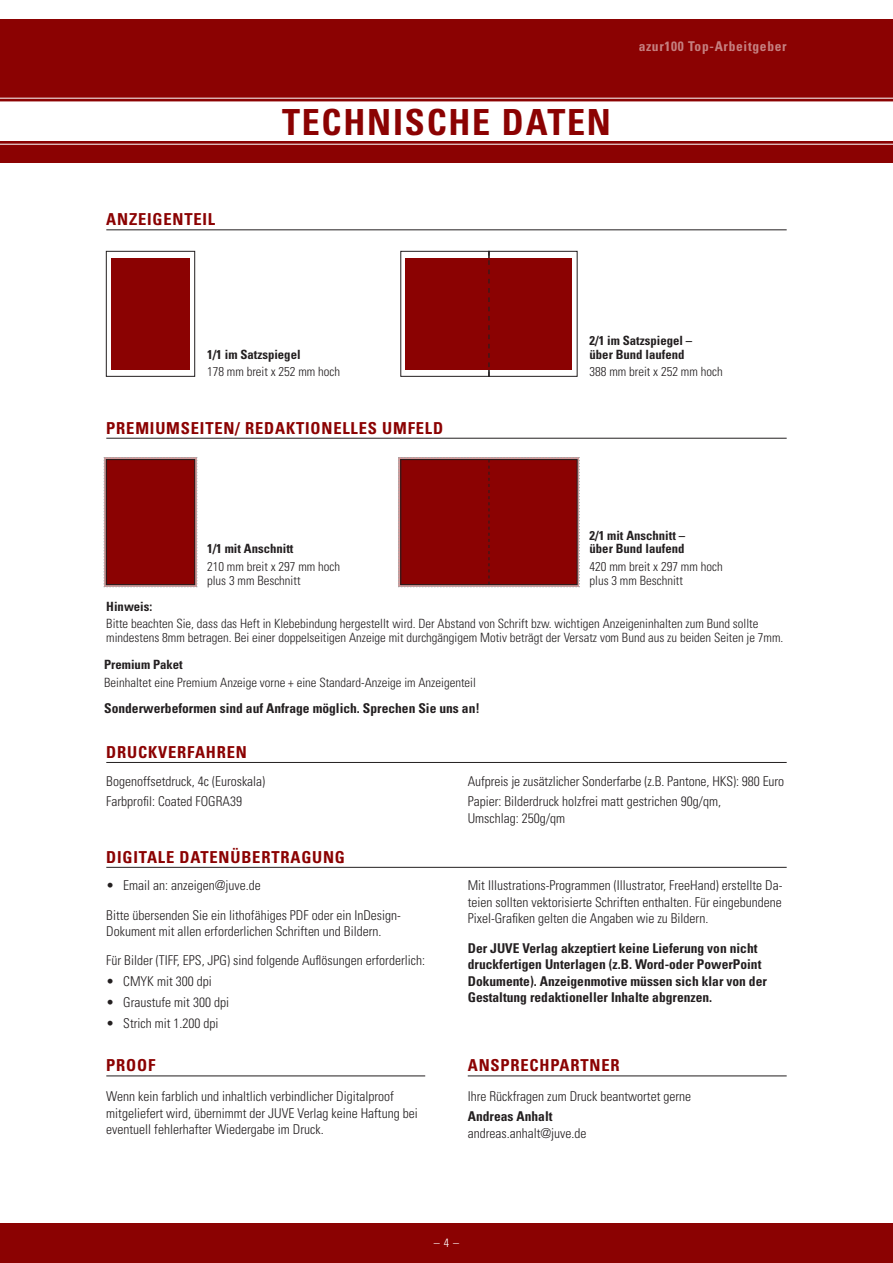
<style>
.page{position:relative;width:893px;height:1263px;background:#fff}
.page>*{position:absolute;margin:0;border:0;box-sizing:border-box;transform-origin:0 0}
.t1{font:700 condensed 36px "Univers";letter-spacing:.05em;color:#8b0202}
.t2{font:700 condensed 16.5px "Univers";letter-spacing:.05em;color:#8b0202}
.t3{font:300 condensed 13.5px/16.5px "Univers";color:#231f20}
.t4{font:700 condensed 13.5px/16.5px "Univers";color:#231f20}
.t5{font:700 condensed 13.5px "Univers";letter-spacing:.05em;color:#fff}
.t6{font:300 condensed 12.75px/13.5px "Univers";color:#231f20}
.t7{font:700 condensed 12.75px/13.5px "Univers";color:#231f20}
.t8{font:300 condensed 12px "Univers";color:#fff}
</style>
<div class="page">
<div style="left:0;top:1223px;width:893px;height:40px;background:#8b0202"></div>
<div style="left:0;top:19px;width:893px;height:144px;background:#8b0202"></div>
<svg style="left:104px;top:457px;width:94px;height:130px"></svg>
<hr style="left:106px;top:762px;width:681px;height:1px;background:#231f20">
<hr style="left:106px;top:1076px;width:319px;height:1px;background:#231f20">
<hr style="left:468px;top:1076px;width:319px;height:1px;background:#231f20">
<hr style="left:106px;top:867px;width:681px;height:1px;background:#231f20">
<hr style="left:106px;top:230px;width:681px;height:1px;background:#231f20">
<hr style="left:106px;top:438px;width:681px;height:1px;background:#231f20">
<div style="left:106px;top:251px;width:89px;height:126px;border:1px solid #231f20"></div>
<div style="left:488px;top:251px;width:89px;height:126px;border:1px solid #231f20"></div>
<div style="left:400px;top:251px;width:90px;height:126px;border:1px solid #231f20"></div>
<div style="left:106px;top:460px;width:89px;height:125px;background:#8b0202"></div>
<div style="left:106px;top:459px;width:89px;height:126px;border:1px solid #231f20"></div>
<div style="left:111px;top:258px;width:79px;height:111px;background:#8b0202"></div>
<div style="left:405px;top:258px;width:167px;height:111px;background:#8b0202"></div>
<svg style="left:0;top:97px;width:893px;height:48px;background:#efdddd"></svg>
<svg style="left:398px;top:457px;width:182px;height:130px;background:#8b0b0b"></svg>
<svg style="left:488px;top:251px;width:1px;height:125px"></svg>
<p class="t2" style="left:106px;top:209px;width:110px">ANZEIGENTEIL</p>
<h1 class="t1" style="left:282px;top:100px;width:330px">TECHNISCHE DATEN</h1>
<p class="t5" style="left:639px;top:38px;width:150px">azur100 Top-Arbeitgeber</p>
<p class="t7" style="left:207px;top:347px;width:95px">1/1 im Satzspiegel</p>
<p class="t6" style="left:207px;top:365px;width:135px">178 mm breit x 252 mm hoch</p>
<p class="t2" style="left:106px;top:418px;width:338px">PREMIUMSEITEN/ REDAKTIONELLES UMFELD</p>
<p class="t7" style="left:207px;top:542px;width:88px">1/1 mit Anschnitt</p>
<p class="t6" style="left:207px;top:560px;width:135px">210 mm breit x 297 mm hoch plus 3 mm Beschnitt</p>
<p class="t7" style="left:589px;top:334px;width:104px">2/1 im Satzspiegel – über Bund laufend</p>
<p class="t6" style="left:589px;top:365px;width:135px">388 mm breit x 252 mm hoch</p>
<p class="t7" style="left:589px;top:528px;width:97px">2/1 mit Anschnitt – über Bund laufend</p>
<p class="t6" style="left:589px;top:560px;width:135px">420 mm breit x 297 mm hoch plus 3 mm Beschnitt</p>
<p class="t7" style="left:106px;top:599px;width:48px">Hinweis:</p>
<p class="t6" style="left:106px;top:617px;width:677px">Bitte beachten Sie, dass das Heft in Klebebindung hergestellt wird. Der Abstand von Schrift bzw. wichtigen Anzeigeninhalten zum Bund sollte mindestens 8mm betragen. Bei einer doppelseitigen Anzeige mit durchgängigem Motiv beträgt der Versatz vom Bund aus zu beiden Seiten je 7mm.</p>
<p class="t7" style="left:104px;top:657px;width:80px">Premium Paket</p>
<p class="t6" style="left:104px;top:675px;width:373px">Beinhaltet eine Premium Anzeige vorne + eine Standard-Anzeige im Anzeigenteil</p>
<p class="t4" style="left:104px;top:700px;width:377px">Sonderwerbeformen sind auf Anfrage möglich. Sprechen Sie uns an!</p>
<p class="t2" style="left:106px;top:742px;width:142px">DRUCKVERFAHREN</p>
<p class="t3" style="left:106px;top:770px;width:160px;line-height:20.7px">Bogenoffsetdruck, 4c (Euroskala)<br>Farbprofil: Coated FOGRA39</p>
<p class="t3" style="left:468px;top:770px;width:318px;line-height:20.7px">Aufpreis je zusätzlicher Sonderfarbe (z.B. Pantone, HKS): 980 Euro<br>Papier: Bilderdruck holzfrei matt gestrichen 90g/qm,</p>
<p class="t3" style="left:468px;top:809px;width:99px">Umschlag: 250g/qm</p>
<p class="t2" style="left:106px;top:847px;width:240px">DIGITALE DATENÜBERTRAGUNG</p>
<p class="t3" style="left:106px;top:871px;width:296px;line-height:29.2px">• Email an: anzeigen@juve.de<br>Bitte übersenden Sie ein lithofähiges PDF oder ein InDesign-</p>
<p class="t3" style="left:106px;top:916px;width:320px;line-height:29.2px">Dokument mit allen erforderlichen Schriften und Bildern.<br>Für Bilder (TIFF, EPS, JPG) sind folgende Auflösungen erforderlich:</p>
<p class="t3" style="left:106px;top:973px;width:107px">• CMYK mit 300 dpi</p>
<p class="t3" style="left:106px;top:994px;width:124px">• Graustufe mit 300 dpi</p>
<p class="t3" style="left:106px;top:1014px;width:114px">• Strich mit 1.200 dpi</p>
<p class="t2" style="left:106px;top:1055px;width:51px">PROOF</p>
<p class="t3" style="left:106px;top:1088px;width:313px">Wenn kein farblich und inhaltlich verbindlicher Digitalproof mitgeliefert wird, übernimmt der JUVE Verlag keine Haftung bei eventuell fehlerhafter Wiedergabe im Druck.</p>
<p class="t3" style="left:468px;top:877px;width:316px;text-align:justify">Mit Illustrations-Programmen (Illustrator, FreeHand) erstellte Da&shy;teien sollten vektorisierte Schriften enthalten. Für eingebundene Pixel-Grafiken gelten die Angaben wie zu Bildern.</p>
<p class="t4" style="left:468px;top:939px;width:301px">Der JUVE Verlag akzeptiert keine Lieferung von nicht druckfertigen Unterlagen (z.B. Word-oder PowerPoint Dokumente). Anzeigenmotive müssen sich klar von der Gestaltung redaktioneller Inhalte abgrenzen.</p>
<p class="t2" style="left:468px;top:1055px;width:153px">ANSPRECHPARTNER</p>
<p class="t3" style="left:468px;top:1087px;width:225px">Ihre Rückfragen zum Druck beantwortet gerne</p>
<p class="t4" style="left:468px;top:1108px;width:86px">Andreas Anhalt</p>
<p class="t3" style="left:468px;top:1125px;width:120px">andreas.anhalt@juve.de</p>
<p class="t8" style="left:434px;top:1236px;width:27px">– 4 –</p>
</div>
